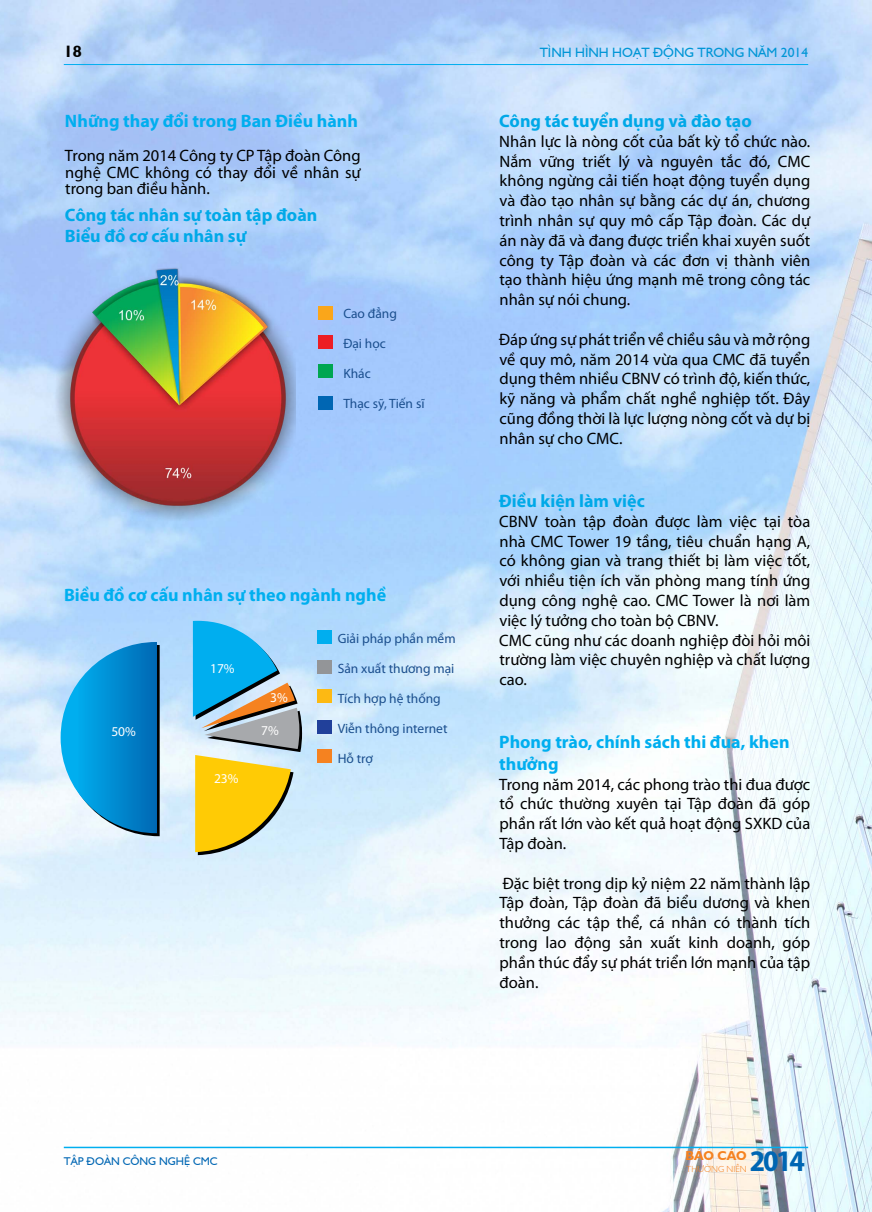
<style>
.page{position:relative;width:872px;height:1212px;background:#fff}
.page>*{position:absolute;margin:0;border:0;box-sizing:border-box;transform-origin:0 0}
.t1{font:700 semi-condensed 30px "Myriad Pro";color:#0066b3}
.t2{font:700 18px/21.6px "Myriad Pro";color:#00aeef}
.t3{font:700 18px/21.6px "Myriad Pro";color:#00a9e8}
.t4{font:700 18px "Myriad Pro";color:#00afef}
.t5{font:700 18px "Myriad Pro";color:#00a8e7}
.t6{font:16.5px/19.8px "Myriad Pro";color:#000;text-align:justify}
.t7{font:16.5px "Humanist 521 Bold VU";color:#000}
.t8{font:13.5px "Myriad Pro";color:#1b4f8e}
.t9{font:13.5px "Humanist 521 VU";color:#0096d6}
.t10{font:13.5px "Myriad Pro";color:#fff}
.t11{font:13.05px "Humanist 521 Bold VU";color:#f58220}
.t12{font:11.25px "Humanist 521 VU";color:#0066b3}
.t13{font:8.85px "Humanist 521 Light VU";color:#f58220}
</style>
<div class="page">
<img style="left:0;top:0;width:872px;height:1212px">
<svg style="left:61px;top:642px;width:99px;height:194px;background:#2d9ad3"></svg>
<img style="left:54px;top:268px;width:242px;height:253px">
<div style="left:317px;top:720px;width:15px;height:13px;background:#21409a"></div>
<div style="left:318px;top:306px;width:15px;height:13px;background:#faa61a"></div>
<div style="left:317px;top:630px;width:15px;height:13px;background:#00aeef"></div>
<div style="left:318px;top:335px;width:15px;height:13px;background:#ed1d24"></div>
<div style="left:317px;top:749px;width:15px;height:14px;background:#f58220"></div>
<div style="left:318px;top:365px;width:15px;height:13px;background:#00a651"></div>
<div style="left:317px;top:660px;width:15px;height:13px;background:#939598"></div>
<div style="left:318px;top:396px;width:15px;height:14px;background:#0066b3"></div>
<div style="left:317px;top:689px;width:15px;height:13px;background:#fdb913"></div>
<hr style="left:64px;top:64px;width:744px;height:1px;background:#00aeef">
<hr style="left:64px;top:1147px;width:744px;height:1px;background:#00aeef">
<svg style="left:193px;top:621px;width:109px;height:234px;background:#a3be9c"></svg>
<p class="t7" style="left:64px;top:38px;width:19px">18</p>
<p class="t9" style="left:539px;top:42px;width:270px">TÌNH HÌNH HOẠT ĐỘNG TRONG NĂM 2014</p>
<p class="t2" style="left:65px;top:109px;width:294px">Những thay đổi trong Ban Điều hành</p>
<p class="t6" style="left:65px;top:147px;width:297px;line-height:16.5px">Trong năm 2014 Công ty CP Tập đoàn Công nghệ CMC không có thay đổi về nhân sự trong ban điều hành.</p>
<p class="t3" style="left:65px;top:203px;width:254px">Công tác nhân sự toàn tập đoàn<br>Biểu đồ cơ cấu nhân sự</p>
<p class="t8" style="left:343px;top:306px;width:55px">Cao đẳng</p>
<p class="t8" style="left:343px;top:336px;width:44px">Đại học</p>
<p class="t8" style="left:343px;top:366px;width:29px">Khác</p>
<p class="t8" style="left:343px;top:396px;width:83px">Thạc sỹ, Tiến sĩ</p>
<p class="t4" style="left:64px;top:583px;width:322px">Biều đồ cơ cấu nhân sự theo ngành nghề</p>
<p class="t10" style="left:111px;top:723px;width:26px">50%</p>
<p class="t10" style="left:210px;top:660px;width:26px">17%</p>
<p class="t10" style="left:214px;top:770px;width:26px">23%</p>
<p class="t10" style="left:270px;top:689px;width:19px">3%</p>
<p class="t10" style="left:261px;top:722px;width:19px">7%</p>
<p class="t8" style="left:338px;top:630px;width:119px">Giải pháp phần mềm</p>
<p class="t8" style="left:338px;top:660px;width:118px">Sản xuất thương mại</p>
<p class="t8" style="left:338px;top:690px;width:105px">Tích hợp hệ thống</p>
<p class="t8" style="left:338px;top:720px;width:111px">Viễn thông internet</p>
<p class="t8" style="left:338px;top:750px;width:37px">Hỗ trợ</p>
<p class="t5" style="left:499px;top:109px;width:254px">Công tác tuyển dụng và đào tạo</p>
<p class="t6" style="left:499px;top:131px;width:313px">Nhân lực là nòng cốt của bất kỳ tổ chức nào.<br>Nắm vững triết lý và nguyên tắc đó, CMC không ngừng cải tiến hoạt động tuyển dụng và đào tạo nhân sự bằng các dự án, chương trình nhân sự quy mô cấp Tập đoàn. Các dự án này đã và đang được triển khai xuyên suốt công ty Tập đoàn và các đơn vị thành viên tạo thành hiệu ứng mạnh mẽ trong công tác nhân sự nói chung.</p>
<p class="t6" style="left:499px;top:329px;width:313px">Đáp ứng sự phát triển về chiều sâu và mở rộng về quy mô, năm 2014 vừa qua CMC đã tuyển dụng thêm nhiều CBNV có trình độ, kiến thức, kỹ năng và phẩm chất nghề nghiệp tốt. Đây cũng đồng thời là lực lượng nòng cốt và dự bị nhân sự cho CMC.</p>
<p class="t3" style="left:499px;top:489px;width:147px">Điều kiện làm việc</p>
<p class="t6" style="left:499px;top:511px;width:312px;text-align:left">CBNV toàn tập đoàn được làm việc tại tòa nhà CMC Tower 19 tầng, tiêu chuẩn hạng A, có không gian và trang thiết bị làm việc tốt, với nhiều tiện ích văn phòng mang tính ứng dụng công nghệ cao. CMC Tower là nơi làm việc lý tưởng cho toàn bộ CBNV.<br>CMC cũng như các doanh nghiệp đòi hỏi môi trường làm việc chuyên nghiệp và chất lượng cao.</p>
<p class="t2" style="left:499px;top:731px;width:292px">Phong trào, chính sách thi đua, khen thưởng</p>
<p class="t6" style="left:499px;top:774px;width:313px">Trong năm 2014, các phong trào thi đua được tổ chức thường xuyên tại Tập đoàn đã góp phần rất lớn vào kết quả hoạt động SXKD của Tập đoàn.</p>
<p class="t6" style="left:499px;top:873px;width:312px">Đặc biệt trong dịp kỷ niệm 22 năm thành lập Tập đoàn, Tập đoàn đã biểu dương và khen thưởng các tập thể, cá nhân có thành tích trong lao động sản xuất kinh doanh, góp phần thúc đẩy sự phát triển lớn mạnh của tập đoàn.</p>
<p class="t12" style="left:64px;top:1153px;width:155px">TẬP ĐOÀN CÔNG NGHỆ CMC</p>
<p class="t11" style="left:685px;top:1146px;width:63px">BÁO CÁO</p>
<p class="t13" style="left:686px;top:1162px;width:62px">THƯỜNG NIÊN</p>
<h1 class="t1" style="left:750px;top:1141px;width:57px">2014</h1>
</div>
